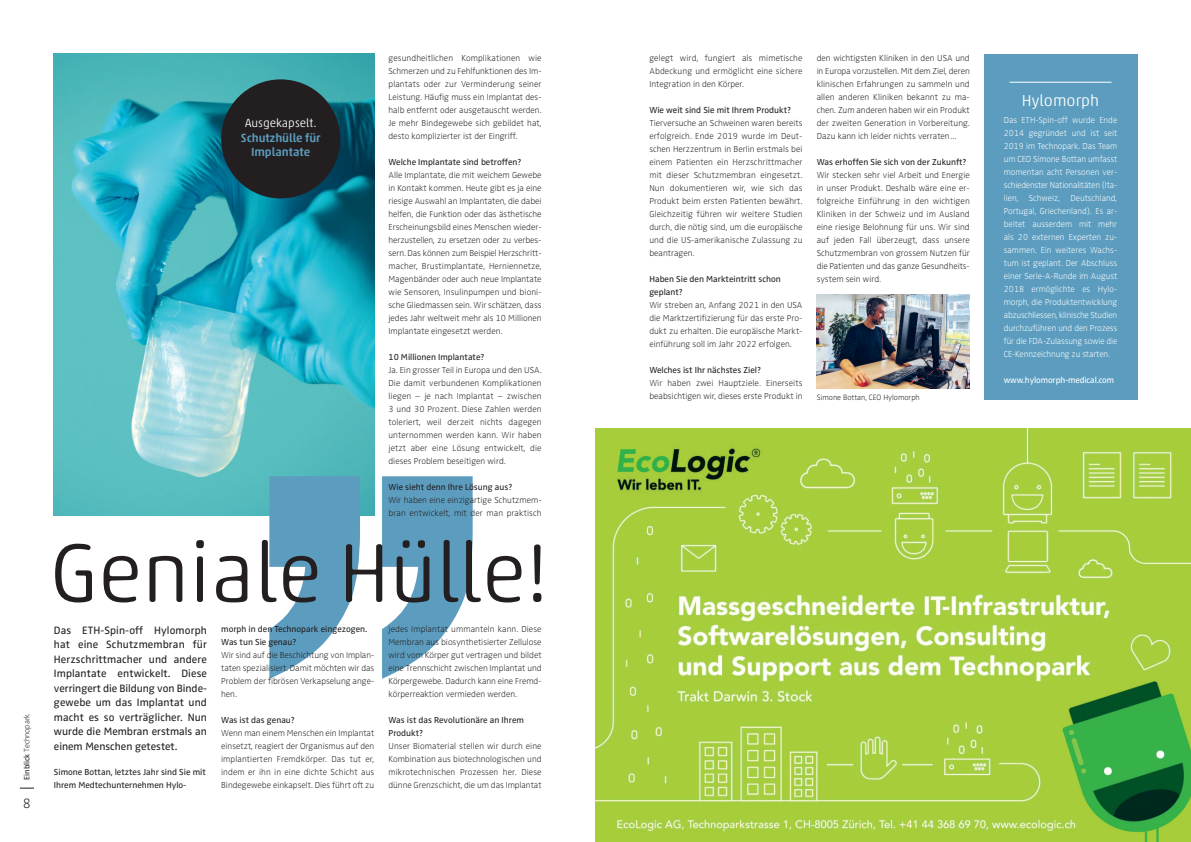
<style>
.page{position:relative;width:1191px;height:842px;background:#fff}
.page>*{position:absolute;margin:0;border:0;box-sizing:border-box;transform-origin:0 0}
.t1{font:300 84px "Akko Rounded Pro";letter-spacing:-.005em;color:#231f20}
.t2{font:300 16px "Akko Rounded Pro";color:#fff}
.t3{font:300 expanded 14px "Zwo OT";color:#231f20}
.t4{font:500 12px/14.4px "Akko Rounded Pro";color:#5c9dbf;text-align:center}
.t5{font:300 12px "Akko Rounded Pro";color:#fff}
.t6{font:11px/14.5px "Zwo OT";color:#231f20;text-align:justify}
.t7{font:300 expanded 9px/13px "Zwo OT";color:#231f20;text-align:justify}
.t8{font:300 expanded 9px/13px "Zwo OT";letter-spacing:-.01em;color:#fff;text-align:justify}
.t9{font:9px/13px "Zwo OT";color:#231f20}
.t10{font:9px "Zwo OT";letter-spacing:-.01em;color:#fff}
.t11{font:300 expanded 8px "Zwo OT";color:#231f20}
.s1{font-weight:400;font-stretch:normal}
</style>
<div class="page">
<img style="left:54px;top:54px;width:320px;height:462px">
<svg style="left:20px;top:788px;width:14px;height:1px"></svg>
<svg style="left:269px;top:476px;width:203px;height:203px;fill:#5c9dbf"></svg>
<div style="left:984px;top:54px;width:153px;height:346px;background:#5c9dbf"></div>
<hr style="left:1009px;top:82px;width:102px;height:1px;background:#fff">
<img style="left:595px;top:428px;width:596px;height:414px">
<img style="left:816px;top:295px;width:153px;height:93px">
<div style="left:221px;top:79px;width:119px;height:119px;background:#231f20;border-radius:50%"></div>
<p class="t11" style="left:24px;top:780px;width:67px;rotate:-90deg"><span class="s1">Einblick</span> Technopark</p>
<h3 class="t3" style="left:23px;top:798px;width:10px">8</h3>
<h3 class="t5" style="left:245px;top:119px;width:73px">Ausgekapselt.</h3>
<h3 class="t4" style="left:241px;top:132px;width:81px">Schutzhülle für<br>Implantate</h3>
<p class="t7" style="left:388px;top:52px;width:155px">gesundheitlichen Komplikationen wie Schmerzen und zu Fehlfunktionen des Im&shy;plantats oder zur Verminderung seiner Leistung. Häufig muss ein Implantat des&shy;halb entfernt oder ausgetauscht werden.<br>Je mehr Bindegewebe sich gebildet hat, desto komplizierter ist der Eingriff.</p>
<p class="t9" style="left:388px;top:156px;width:135px">Welche Implantate sind betroffen?</p>
<p class="t7" style="left:388px;top:169px;width:155px">Alle Implantate, die mit weichem Gewebe in Kontakt kommen. Heute gibt es ja eine riesige Auswahl an Implantaten, die dabei helfen, die Funktion oder das ästhetische Erscheinungsbild eines Menschen wieder&shy;herzustellen, zu ersetzen oder zu verbes&shy;sern. Das können zum Beispiel Herzschritt&shy;macher, Brustimplantate, Herniennetze, Magenbänder oder auch neue Implantate wie Sensoren, Insulinpumpen und bioni&shy;sche Gliedmassen sein. Wir schätzen, dass jedes Jahr weltweit mehr als 10 Millionen Implantate eingesetzt werden.</p>
<p class="t9" style="left:388px;top:351px;width:97px">10 Millionen Implantate?</p>
<p class="t7" style="left:388px;top:364px;width:155px">Ja. Ein grosser Teil in Europa und den USA.<br>Die damit verbundenen Komplikationen liegen – je nach Implantat – zwischen 3 und 30 Prozent. Diese Zahlen werden toleriert, weil derzeit nichts dagegen unternommen werden kann. Wir haben jetzt aber eine Lösung entwickelt, die dieses Problem beseitigen wird.</p>
<p class="t9" style="left:388px;top:481px;width:125px">Wie sieht denn Ihre Lösung aus?</p>
<p class="t7" style="left:388px;top:494px;width:155px">Wir haben eine einzigartige Schutzmem&shy;bran entwickelt, mit der man praktisch</p>
<h1 class="t1" style="left:50px;top:544px;width:500px">Geniale Hülle!</h1>
<p class="t6" style="left:54px;top:624px;width:155px">Das ETH-Spin-off Hylomorph hat eine Schutzmembran für Herzschrittmacher und andere Implantate entwickelt. Diese verringert die Bildung von Binde&shy;gewebe um das Implantat und macht es so verträglicher. Nun wurde die Membran erstmals an einem Menschen getestet.</p>
<p class="t9" style="left:54px;top:766px;width:153px">Simone Bottan, letztes Jahr sind Sie mit<br>Ihrem Medtechunternehmen Hylo-</p>
<p class="t9" style="left:221px;top:623px;width:148px">morph in den Technopark eingezogen.<br>Was tun Sie genau?</p>
<p class="t7" style="left:221px;top:649px;width:155px">Wir sind auf die Beschichtung von Implan&shy;taten spezialisiert. Damit möchten wir das Problem der fibrösen Verkapselung ange&shy;hen.</p>
<p class="t9" style="left:221px;top:714px;width:75px">Was ist das genau?</p>
<p class="t7" style="left:221px;top:727px;width:155px">Wenn man einem Menschen ein Implantat einsetzt, reagiert der Organismus auf den implantierten Fremdkörper. Das tut er, indem er ihn in eine dichte Schicht aus Bindegewebe einkapselt. Dies führt oft zu</p>
<p class="t7" style="left:388px;top:623px;width:155px">jedes Implantat ummanteln kann. Diese Membran aus biosynthetisierter Zellulose wird vom Körper gut vertragen und bildet eine Trennschicht zwischen Implantat und Körpergewebe. Dadurch kann eine Fremd&shy;körperreaktion vermieden werden.</p>
<p class="t9" style="left:388px;top:714px;width:137px">Was ist das Revolutionäre an Ihrem<br>Produkt?</p>
<p class="t7" style="left:388px;top:740px;width:155px">Unser Biomaterial stellen wir durch eine Kombination aus biotechnologischen und mikrotechnischen Prozessen her. Diese dünne Grenzschicht, die um das Implantat</p>
<p class="t7" style="left:649px;top:52px;width:155px">gelegt wird, fungiert als mimetische Abdeckung und ermöglicht eine sichere Integration in den Körper.</p>
<p class="t9" style="left:649px;top:104px;width:143px">Wie weit sind Sie mit Ihrem Produkt?</p>
<p class="t7" style="left:649px;top:117px;width:155px">Tierversuche an Schweinen waren bereits erfolgreich. Ende 2019 wurde im Deut&shy;schen Herzzentrum in Berlin erstmals bei einem Patienten ein Herzschrittmacher mit dieser Schutzmembran eingesetzt.<br>Nun dokumentieren wir, wie sich das Produkt beim ersten Patienten bewährt.<br>Gleichzeitig führen wir weitere Studien durch, die nötig sind, um die europäische und die US-amerikanische Zulassung zu beantragen.</p>
<p class="t9" style="left:649px;top:273px;width:133px">Haben Sie den Markteintritt schon geplant?</p>
<p class="t7" style="left:649px;top:299px;width:155px">Wir streben an, Anfang 2021 in den USA die Marktzertifizierung für das erste Pro&shy;dukt zu erhalten. Die europäische Markt&shy;einführung soll im Jahr 2022 erfolgen.</p>
<p class="t9" style="left:649px;top:364px;width:113px">Welches ist Ihr nächstes Ziel?</p>
<p class="t7" style="left:649px;top:377px;width:155px">Wir haben zwei Hauptziele. Einerseits beabsichtigen wir, dieses erste Produkt in</p>
<p class="t7" style="left:816px;top:52px;width:155px">den wichtigsten Kliniken in den USA und in Europa vorzustellen. Mit dem Ziel, deren klinischen Erfahrungen zu sammeln und allen anderen Kliniken bekannt zu ma&shy;chen. Zum anderen haben wir ein Produkt der zweiten Generation in Vorbereitung.<br>Dazu kann ich leider nichts verraten...</p>
<p class="t9" style="left:816px;top:156px;width:151px">Was erhoffen Sie sich von der Zukunft?</p>
<p class="t7" style="left:816px;top:169px;width:155px">Wir stecken sehr viel Arbeit und Energie in unser Produkt. Deshalb wäre eine er&shy;folgreiche Einführung in den wichtigen Kliniken in der Schweiz und im Ausland eine riesige Belohnung für uns. Wir sind auf jeden Fall überzeugt, dass unsere Schutzmembran von grossem Nutzen für die Patienten und das ganze Gesundheits&shy;system sein wird.</p>
<p class="t11" style="left:816px;top:395px;width:105px">Simone Bottan, CEO Hylomorph</p>
<h2 class="t2" style="left:1022px;top:95px;width:79px">Hylomorph</h2>
<p class="t8" style="left:1003px;top:114px;width:115px">Das ETH-Spin-off wurde Ende 2014 gegründet und ist seit 2019 im Technopark. Das Team um CEO Simone Bottan umfasst momentan acht Personen ver&shy;schiedenster Nationalitäten (Ita&shy;lien, Schweiz, Deutschland, Portugal, Griechenland). Es ar&shy;beitet ausserdem mit mehr als 20 externen Experten zu&shy;sammen. Ein weiteres Wachs&shy;tum ist geplant. Der Abschluss einer Serie-A-Runde im August 2018 ermöglichte es Hylo&shy;morph, die Produktentwicklung abzuschliessen, klinische Studien durchzuführen und den Prozess für die FDA-Zulassung sowie die CE-Kennzeichnung zu starten.</p>
<p class="t10" style="left:1003px;top:376px;width:112px">www.hylomorph-medical.com</p>
</div>
